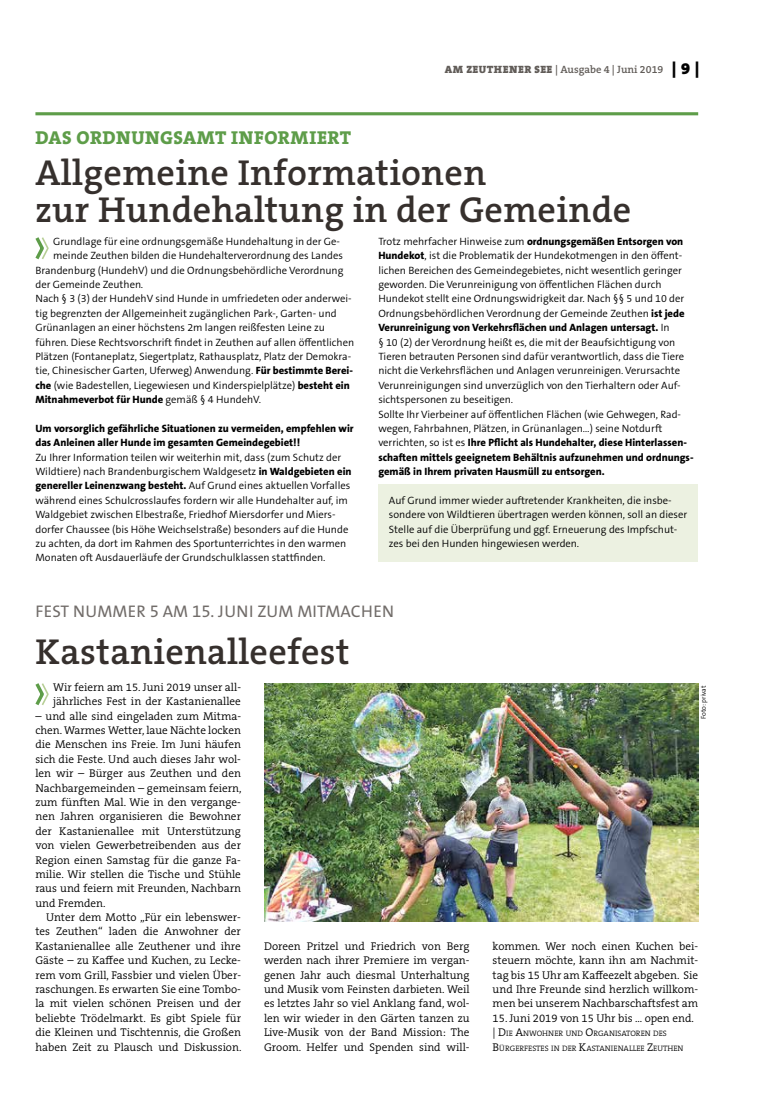
<style>
.page{position:relative;width:762px;height:1117px;background:#fff}
.page>*{position:absolute;margin:0;border:0;box-sizing:border-box;transform-origin:0 0}
.t1{font:600 36.25px/36.2px "The Serif B W6";letter-spacing:.01em;color:#36302d}
.t2{font:800 18.75px "The Serif B W8";letter-spacing:.03em;color:#5e9d49}
.t3{font:16.88px "The Sans B W5 Plain";letter-spacing:.01em;color:#716c69}
.t4{font:300 11.25px/14.4px "The Serif B W4";color:#000;text-align:justify}
.t5{font:300 10.62px/14.4px "The Sans B W4";color:#000}
.t6{font:800 10.62px/14.4px "The Sans B W8";color:#000}
.t7{font:600 10.62px "The Serif B W6";color:#615c58}
.t8{font:300 7.88px/14.4px "The Serif B W4";color:#000}
.t9{font:300 6.88px "The Sans B W4";color:#000}
.s1{font-family:"The Serif B W9";font-weight:900}
.s2{font-family:"The Serif B W9";font-weight:900;font-size:16.25px;color:#000}
.s3{font-family:"The Sans B W8";font-weight:800}
.s4{font-family:"The Sans B W4";font-weight:300}
.s5{font-size:11.25px}
</style>
<div class="page">
<div style="left:378px;top:484px;width:320px;height:77px;background:#ecf1e1"></div>
<hr style="left:35px;top:112px;width:663px;height:3px;background:#5e9d49">
<svg style="left:35px;top:237px;width:14px;height:23px"></svg>
<svg style="left:35px;top:683px;width:14px;height:23px"></svg>
<img style="left:264px;top:683px;width:434px;height:237px">
<p class="t7" style="left:445px;top:63px;width:256px"><span class="s1">AM ZEUTHENER SEE</span> | Ausgabe 4 | Juni 2019 <span class="s2">| 9 |</span></p>
<h2 class="t2" style="left:36px;top:125px;width:317px">DAS ORDNUNGSAMT INFORMIERT</h2>
<h1 class="t1" style="left:35px;top:155px;width:597px">Allgemeine Informationen<br>zur Hundehaltung in der Gemeinde</h1>
<p class="t5" style="left:53px;top:234px;width:288px">Grundlage für eine ordnungsgemäße Hundehaltung in der Ge-</p>
<p class="t5" style="left:53px;top:248px;width:291px">meinde Zeuthen bilden die Hundehalterverordnung des Landes</p>
<p class="t5" style="left:35px;top:263px;width:309px">Brandenburg (HundehV) und die Ordnungsbehördliche Verordnung</p>
<p class="t5" style="left:35px;top:277px;width:109px">der Gemeinde Zeuthen.</p>
<p class="t5" style="left:35px;top:292px;width:318px">Nach § 3 (3) der HundehV sind Hunde in umfriedeten oder anderwei-</p>
<p class="t5" style="left:35px;top:306px;width:303px">tig begrenzten der Allgemeinheit zugänglichen Park-, Garten- und</p>
<p class="t5" style="left:35px;top:320px;width:291px">Grünanlagen an einer höchstens 2m langen reißfesten Leine zu</p>
<p class="t5" style="left:35px;top:335px;width:320px">führen. Diese Rechtsvorschrift findet in Zeuthen auf allen öffentlichen</p>
<p class="t5" style="left:35px;top:349px;width:317px">Plätzen (Fontaneplatz, Siegertplatz, Rathausplatz, Platz der Demokra-</p>
<p class="t5" style="left:35px;top:363px;width:319px">tie, Chinesischer Garten, Uferweg) Anwendung. <span class="s3">Für bestimmte Berei-</span></p>
<p class="t5" style="left:35px;top:378px;width:316px"><span class="s3">che</span> (wie Badestellen, Liegewiesen und Kinderspielplätze) <span class="s3">besteht ein</span></p>
<p class="t6" style="left:35px;top:392px;width:227px">Mitnahmeverbot für Hunde <span class="s4">gemäß § 4 HundehV.</span></p>
<p class="t6" style="left:35px;top:421px;width:320px">Um vorsorglich gefährliche Situationen zu vermeiden, empfehlen wir das Anleinen aller Hunde im gesamten Gemeindegebiet!!</p>
<p class="t5" style="left:35px;top:450px;width:318px">Zu Ihrer Information teilen wir weiterhin mit, dass (zum Schutz der Wildtiere) nach Brandenburgischem Waldgesetz <span class="s3">in Waldgebieten ein genereller Leinenzwang besteht.</span> Auf Grund eines aktuellen Vorfalles während eines Schulcrosslaufes fordern wir alle Hundehalter auf, im Waldgebiet zwischen Elbestraße, Friedhof Miersdorfer und Miers&shy;dorfer Chaussee (bis Höhe Weichselstraße) besonders auf die Hunde zu achten, da dort im Rahmen des Sportunterrichtes in den warmen Monaten oft Ausdauerläufe der Grundschulklassen stattfinden.</p>
<p class="t6" style="left:378px;top:234px;width:306px"><span class="s4">Trotz mehrfacher Hinweise zum</span> ordnungsgemäßen Entsorgen von</p>
<p class="t5" style="left:378px;top:248px;width:308px"><span class="s3">Hundekot</span>, ist die Problematik der Hundekotmengen in den öffent&shy;lichen Bereichen des Gemeindegebietes, nicht wesentlich geringer geworden. Die Verunreinigung von öffentlichen Flächen durch Hundekot stellt eine Ordnungswidrigkeit dar. Nach §§ 5 und 10 der Ordnungsbehördlichen Verordnung der Gemeinde Zeuthen <span class="s3">ist jede</span></p>
<p class="t6" style="left:378px;top:320px;width:293px">Verunreinigung von Verkehrsflächen und Anlagen untersagt. <span class="s4">In</span></p>
<p class="t5" style="left:378px;top:335px;width:307px">§ 10 (2) der Verordnung heißt es, die mit der Beaufsichtigung von Tieren betrauten Personen sind dafür verantwortlich, dass die Tiere nicht die Verkehrsflächen und Anlagen verunreinigen. Verursachte Verunreinigungen sind unverzüglich von den Tierhaltern oder Auf&shy;sichtspersonen zu beseitigen.<br>Sollte Ihr Vierbeiner auf öffentlichen Flächen (wie Gehwegen, Rad&shy;wegen, Fahrbahnen, Plätzen, in Grünanlagen…) seine Notdurft</p>
<p class="t6" style="left:378px;top:435px;width:317px"><span class="s4">verrichten, so ist es</span> Ihre Pflicht als Hundehalter, diese Hinterlassen&shy;schaften mittels geeignetem Behältnis aufzunehmen und ordnungs&shy;gemäß in Ihrem privaten Hausmüll zu entsorgen.</p>
<p class="t5" style="left:389px;top:493px;width:300px">Auf Grund immer wieder auftretender Krankheiten, die insbe&shy;sondere von Wildtieren übertragen werden können, soll an dieser Stelle auf die Überprüfung und ggf. Erneuerung des Impfschut&shy;zes bei den Hunden hingewiesen werden.</p>
<h3 class="t3" style="left:36px;top:600px;width:360px">FEST N UMMER 5 AM 15. JUNI ZUM MITMACHEN</h3>
<h1 class="t1" style="left:35px;top:633px;width:316px">Kastanienalleefest</h1>
<p class="t4" style="left:53px;top:679px;width:189px">Wir feiern am 15. Juni 2019 unser all&shy;jährliches Fest in der Kastanienallee</p>
<p class="t4" style="left:35px;top:708px;width:208px">– und alle sind eingeladen zum Mitma&shy;chen. Warmes Wetter, laue Nächte locken die Menschen ins Freie. Im Juni häufen sich die Feste. Und auch dieses Jahr wol&shy;len wir – Bürger aus Zeuthen und den Nachbargemeinden – gemeinsam feiern, zum fünften Mal. Wie in den vergange&shy;nen Jahren organisieren die Bewohner der Kastanienallee mit Unterstützung von vielen Gewerbetreibenden aus der Region einen Samstag für die ganze Fa&shy;milie. Wir stellen die Tische und Stühle raus und feiern mit Freunden, Nachbarn und Fremden.</p>
<p class="t4" style="left:35px;top:909px;width:207px;text-indent:11px">Unter dem Motto „Für ein lebenswer&shy;tes Zeuthen“ laden die Anwohner der Kastanienallee alle Zeuthener und ihre Gäste – zu Kaffee und Kuchen, zu Lecke&shy;rem vom Grill, Fassbier und vielen Über&shy;raschungen. Es erwarten Sie eine Tombo&shy;la mit vielen schönen Preisen und der beliebte Trödelmarkt. Es gibt Spiele für die Kleinen und Tischtennis, die Großen haben Zeit zu Plausch und Diskussion.</p>
<p class="t9" style="left:699px;top:719px;width:35px;rotate:-90deg">Foto: privat</p>
<p class="t4" style="left:264px;top:938px;width:207px">Doreen Pritzel und Friedrich von Berg werden nach ihrer Premiere im vergan&shy;genen Jahr auch diesmal Unterhaltung und Musik vom Feinsten darbieten. Weil es letztes Jahr so viel Anklang fand, wol&shy;len wir wieder in den Gärten tanzen zu Live-Musik von der Band Mission: The Groom. Helfer und Spenden sind will-</p>
<p class="t4" style="left:493px;top:938px;width:207px">kommen. Wer noch einen Kuchen bei&shy;steuern möchte, kann ihn am Nachmit&shy;tag bis 15 Uhr am Kaffeezelt abgeben. Sie und Ihre Freunde sind herzlich willkom&shy;men bei unserem Nachbarschaftsfest am</p>
<p class="t4" style="left:493px;top:1010px;width:203px">15. Juni 2019 von 15 Uhr bis ... open end.</p>
<p class="t8" style="left:493px;top:1026px;width:192px"><span class="s5">| D</span>IE <span class="s5">A</span>NWOHNER UND <span class="s5">O</span>RGANISATOREN DES<br><span class="s5">B</span>ÜRGERFESTES IN DER <span class="s5">K</span>ASTANIENALLEE <span class="s5">Z</span>EUTHEN</p>
</div>
